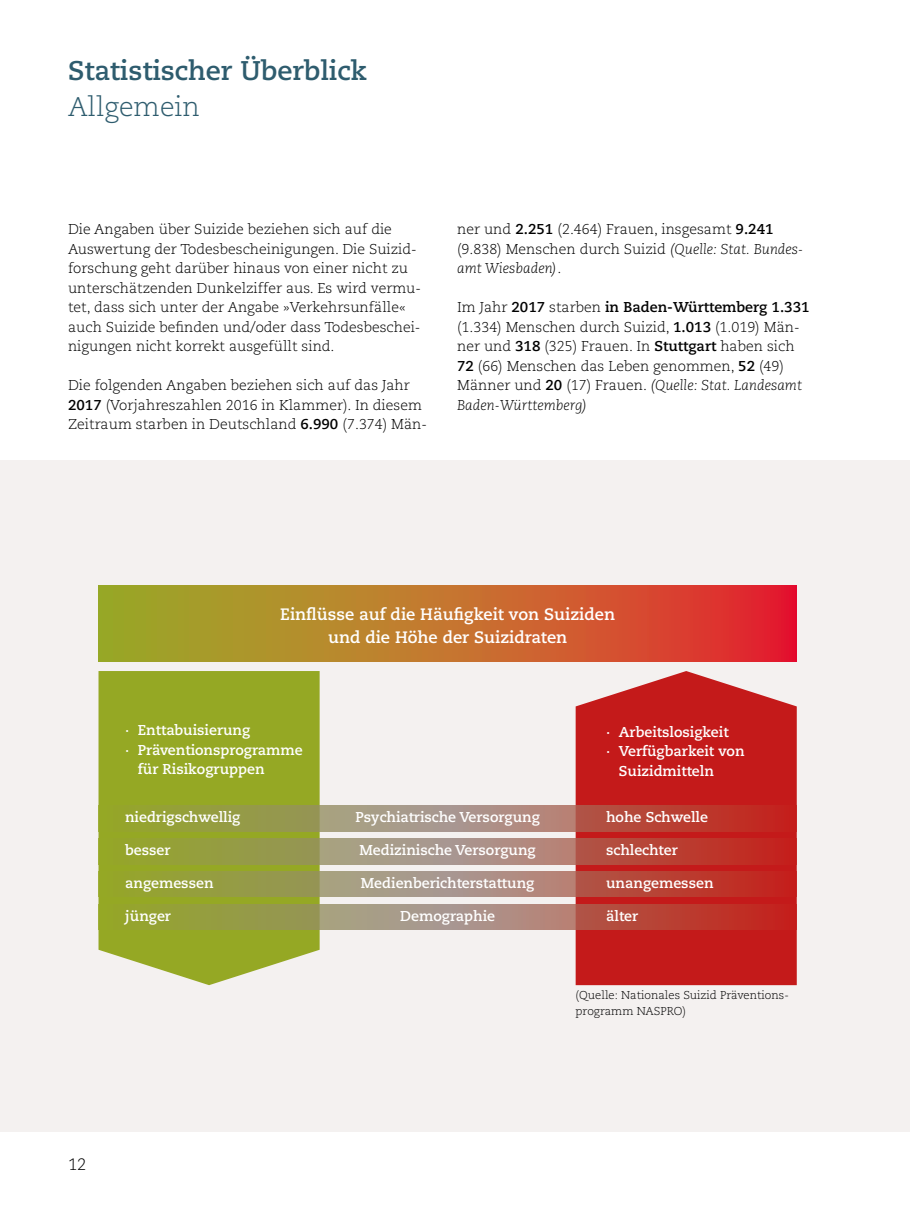
<style>
.page{position:relative;width:910px;height:1208px;background:#fff}
.page>*{position:absolute;margin:0;border:0;box-sizing:border-box;transform-origin:0 0}
.t1{font:700 27px "Caecilia LT Std";color:#2e5c6e}
.t2{font:300 27px "Caecilia LT Std";color:#2e5c6e}
.t3{font:700 16.5px/22.5px "Caecilia LT Std";color:#fff;text-align:center}
.t4{font:300 16.5px "Caecilia LT Std";color:#000}
.t5{font:300 14.25px/19.5px "Caecilia LT Std";color:#000}
.t6{font:700 14.25px "Caecilia LT Std";color:#fff}
.t7{font:300 11.4px/15.6px "Caecilia LT Std";color:#000}
.s1{font-weight:700}
.s2{font-style:italic}
</style>
<div class="page">
<div style="left:0;top:460px;width:910px;height:671px;background:#f4f1f0"></div>
<svg style="left:576px;top:671px;width:221px;height:314px;background:#c72c2c"></svg>
<svg style="left:99px;top:671px;width:221px;height:314px;background:#9dae35"></svg>
<svg style="left:99px;top:805px;width:698px;height:26px;background:#a97a53"></svg>
<svg style="left:99px;top:838px;width:698px;height:26px;background:#a97a53"></svg>
<svg style="left:99px;top:871px;width:698px;height:26px;background:#a97a53"></svg>
<svg style="left:99px;top:904px;width:698px;height:25px;background:#a97a53"></svg>
<svg style="left:99px;top:585px;width:698px;height:77px;background:#c26d2d"></svg>
<h1 class="t1" style="left:68px;top:55px;width:300px">Statistischer Überblick</h1>
<h1 class="t2" style="left:68px;top:92px;width:134px">Allgemein</h1>
<p class="t5" style="left:68px;top:220px;width:354px">Die Angaben über Suizide beziehen sich auf die Auswertung der Todesbescheinigungen. Die Suizid&shy;forschung geht darüber hinaus von einer nicht zu unterschätzenden Dunkelziffer aus. Es wird vermu&shy;tet, dass sich unter der Angabe »Verkehrsunfälle« auch Suizide befinden und/oder dass Todesbeschei&shy;nigungen nicht korrekt ausgefüllt sind.</p>
<p class="t5" style="left:68px;top:376px;width:361px">Die folgenden Angaben beziehen sich auf das Jahr<br><span class="s1">2017</span> (Vorjahreszahlen 2016 in Klammer). In diesem<br>Zeitraum starben in Deutschland <span class="s1">6.990</span> (7.374) Män-</p>
<p class="t5" style="left:457px;top:220px;width:348px">ner und <span class="s1">2.251</span> (2.464) Frauen, insgesamt <span class="s1">9.241 </span>(9.838) Menschen durch Suizid <span class="s2">(Quelle: Stat. Bundes&shy;amt Wiesbaden)</span>.</p>
<p class="t5" style="left:457px;top:298px;width:354px">Im Jahr <span class="s1">2017</span> starben <span class="s1">in Baden-Württemberg 1.331 </span>(1.334) Menschen durch Suizid, <span class="s1">1.013</span> (1.019) Män&shy;ner und <span class="s1">318</span> (325) Frauen. In <span class="s1">Stuttgart</span> haben sich <span class="s1">72</span> (66) Menschen das Leben genommen, <span class="s1">52</span> (49)<br>Männer und <span class="s1">20</span> (17) Frauen. <span class="s2">(Quelle: Stat. Landesamt Baden-Württemberg)</span></p>
<p class="t3" style="left:280px;top:603px;width:336px">Einflüsse auf die Häufigkeit von Suiziden und die Höhe der Suizidraten</p>
<p class="t6" style="left:125px;top:722px;width:127px">· Enttabuisierung</p>
<p class="t6" style="left:125px;top:741px;width:179px">· Präventionsprogramme</p>
<p class="t6" style="left:138px;top:761px;width:128px">für Risikogruppen</p>
<p class="t6" style="left:125px;top:809px;width:117px">niedrigschwellig</p>
<p class="t6" style="left:125px;top:842px;width:47px">besser</p>
<p class="t6" style="left:125px;top:875px;width:90px">angemessen</p>
<p class="t6" style="left:125px;top:908px;width:47px">jünger</p>
<p class="t6" style="left:355px;top:809px;width:186px">Psychiatrische Versorgung</p>
<p class="t6" style="left:359px;top:842px;width:178px">Medizinische Versorgung</p>
<p class="t6" style="left:361px;top:875px;width:175px">Medienberichterstattung</p>
<p class="t6" style="left:400px;top:908px;width:96px">Demographie</p>
<p class="t6" style="left:606px;top:723px;width:124px">· Arbeitslosigkeit</p>
<p class="t6" style="left:606px;top:743px;width:140px">· Verfügbarkeit von</p>
<p class="t6" style="left:619px;top:762px;width:97px">Suizidmitteln</p>
<p class="t6" style="left:606px;top:809px;width:103px">hohe Schwelle</p>
<p class="t6" style="left:606px;top:842px;width:73px">schlechter</p>
<p class="t6" style="left:606px;top:875px;width:109px">unangemessen</p>
<p class="t6" style="left:606px;top:908px;width:34px">älter</p>
<p class="t7" style="left:576px;top:987px;width:215px">(Quelle: Nationales Suizid Präventions&shy;programm NASPRO)</p>
<p class="t4" style="left:68px;top:1155px;width:20px">12</p>
</div>
